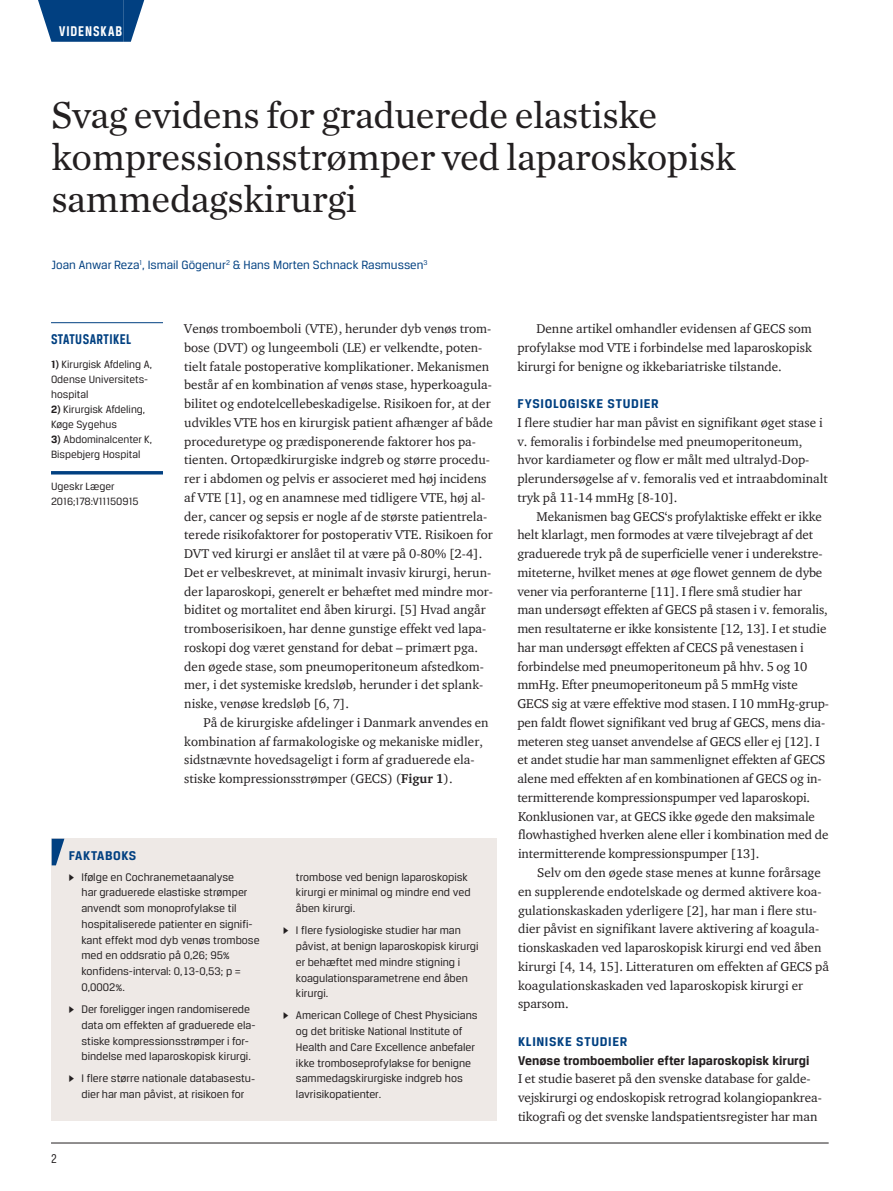
<style>
.page{position:relative;width:893px;height:1191px;background:#fff}
.page>*{position:absolute;margin:0;border:0;box-sizing:border-box;transform-origin:0 0}
.t1{font:39px/42px "Chronicle Text G1";letter-spacing:-.01em;color:#231f20}
.t2{font:700 15px "Breuer Condensed";letter-spacing:.03em;color:#014081}
.t3{font:700 15px "Breuer Condensed";letter-spacing:.065em;color:#fff}
.t4{font:700 13.5px "Breuer Text";color:#231f20}
.t5{font:700 13.5px "Breuer Text";letter-spacing:.05em;color:#014081}
.t6{font:13.5px "Breuer Condensed";color:#231f20}
.t7{font:13.05px/18.8px "ITC Charter Com";color:#231f20}
.t8{font:12.75px "Breuer Text";color:#014081}
.t9{font:11.7px/15.8px "Breuer Text";color:#231f20}
.t10{font:11.25px/15px "Breuer Text";color:#231f20}
.s1{font-weight:700}
.s2{font-family:"Greta Text"}
</style>
<div class="page">
<hr style="left:51px;top:1142px;width:778px;height:1px;background:#231f20">
<div style="left:59px;top:0;width:64px;height:42px;background:#014081"></div>
<svg style="left:38px;top:0;width:21px;height:42px"></svg>
<svg style="left:123px;top:0;width:21px;height:42px"></svg>
<hr style="left:51px;top:322px;width:112px;height:1px;background:#014081">
<hr style="left:51px;top:471px;width:112px;height:3px;background:#014081">
<div style="left:52px;top:838px;width:445px;height:282px;background:#eee9e6"></div>
<svg style="left:52px;top:838px;width:12px;height:27px"></svg>
<p class="t3" style="left:59px;top:23px;width:65px">VIDENSKAB</p>
<h1 class="t1" style="left:52px;top:92px;width:685px">Svag evidens for graduerede elastiske kompressionsstrømper ved laparoskopisk sammedagskirurgi</h1>
<p class="t8" style="left:52px;top:258px;width:377px">Joan Anwar Reza<sup>1</sup>, Ismail Gögenur<sup>2</sup> &amp; Hans Morten Schnack Rasmussen<sup>3</sup></p>
<p class="t2" style="left:51px;top:331px;width:82px">STATUSARTIKEL</p>
<p class="t10" style="left:51px;top:357px;width:103px"><span class="s1">1)</span> Kirurgisk Afdeling A,<br>Odense Universitets&shy;hospital</p>
<p class="t10" style="left:51px;top:402px;width:96px"><span class="s1">2)</span> Kirurgisk Afdeling,<br>Køge Sygehus</p>
<p class="t10" style="left:51px;top:432px;width:103px"><span class="s1">3)</span> Abdominalcenter K,<br>Bispebjerg Hospital</p>
<p class="t10" style="left:51px;top:478px;width:89px">Ugeskr Læger<br>2016;178:V11150915</p>
<p class="t5" style="left:69px;top:848px;width:53px">Faktaboks</p>
<p class="t7" style="left:184px;top:319px;width:310px">Venøs tromboemboli (VTE), herunder dyb venøs trom&shy;bose (DVT) og lungeemboli (LE) er velkendte, poten&shy;tielt fatale postoperative komplikationer. Mekanismen består af en kombination af venøs stase, hyperkoagula&shy;bilitet og endotelcellebeskadigelse. Risikoen for, at der udvikles VTE hos en kirurgisk patient afhænger af både proceduretype og prædisponerende faktorer hos pa&shy;tienten. Ortopædkirurgiske indgreb og større procedu&shy;rer i abdomen og pelvis er associeret med høj incidens af VTE [1], og en anamnese med tidligere VTE, høj al&shy;der, cancer og sepsis er nogle af de største patientrela&shy;terede risikofaktorer for postoperativ VTE. Risikoen for DVT ved kirurgi er anslået til at være på 0-80% [2-4].<br>Det er velbeskrevet, at minimalt invasiv kirurgi, herun&shy;der laparoskopi, generelt er behæftet med mindre mor&shy;biditet og mortalitet end åben kirurgi. [5] Hvad angår tromboserisikoen, har denne gunstige effekt ved lapa&shy;roskopi dog været genstand for debat – primært pga. den øgede stase, som pneumoperitoneum afstedkom&shy;mer, i det systemiske kredsløb, herunder i det splank&shy;niske, venøse kredsløb [6, 7].</p>
<p class="t7" style="left:184px;top:713px;width:306px;text-indent:19px">På de kirurgiske afdelinger i Danmark anvendes en kombination af farmakologiske og mekaniske midler, sidstnævnte hovedsageligt i form af graduerede ela&shy;stiske kompressionsstrømper (GECS) (<span class="s1">Figur 1</span>).</p>
<p class="t9" style="left:81px;top:868px;width:180px;text-indent:-13px"><span class="s2">▶</span> Ifølge en Cochranemetaanalyse<br>har graduerede elastiske strømper anvendt som monoprofylakse til hospitaliserede patienter en signifi&shy;kant effekt mod dyb venøs trombose med en oddsratio på 0,26; 95% konfidens-interval: 0,13-0,53; p =<br>0,0002%.</p>
<p class="t9" style="left:81px;top:1001px;width:176px;text-indent:-13px"><span class="s2">▶</span> Der foreligger ingen randomiserede data om effekten af graduerede ela&shy;stiske kompressionsstrømper i for&shy;bindelse med laparoskopisk kirurgi.</p>
<p class="t9" style="left:69px;top:1070px;width:188px;text-align:center"><span class="s2">▶</span> I flere større nationale databasestu&shy;dier har man påvist, at risikoen for</p>
<p class="t6" style="left:51px;top:1150px;width:7px">2</p>
<p class="t9" style="left:296px;top:868px;width:176px">trombose ved benign laparoskopisk kirurgi er minimal og mindre end ved åben kirurgi.</p>
<p class="t9" style="left:296px;top:922px;width:184px;text-indent:-13px"><span class="s2">▶</span> I flere fysiologiske studier har man påvist, at benign laparoskopisk kirurgi er behæftet med mindre stigning i koagulationsparametrene end åben kirurgi.</p>
<p class="t9" style="left:296px;top:1007px;width:183px;text-indent:-13px"><span class="s2">▶</span> American College of Chest Physicians og det britiske National Institute of Health and Care Excellence anbefaler ikke tromboseprofylakse for benigne sammedagskirurgiske indgreb hos lavrisikopatienter.</p>
<p class="t7" style="left:517px;top:319px;width:296px;text-align:justify;text-indent:19px">Denne artikel omhandler evidensen af GECS som profylakse mod VTE i forbindelse med laparoskopisk kirurgi for benigne og ikkebariatriske tilstande.</p>
<p class="t5" style="left:517px;top:396px;width:143px">FYSIOLOGISKE STUDIER</p>
<p class="t7" style="left:517px;top:413px;width:312px">I flere studier har man påvist en signifikant øget stase i v. femoralis i forbindelse med pneumoperitoneum, hvor kardiameter og flow er målt med ultralyd-Dop&shy;plerundersøgelse af v. femoralis ved et intraabdominalt tryk på 11-14 mmHg [8-10].</p>
<p class="t7" style="left:517px;top:506px;width:313px;text-indent:19px">Mekanismen bag GECS‘s profylaktiske effekt er ikke helt klarlagt, men formodes at være tilvejebragt af det graduerede tryk på de superficielle vener i underekstre&shy;miteterne, hvilket menes at øge flowet gennem de dybe vener via perforanterne [11]. I flere små studier har man undersøgt effekten af GECS på stasen i v. femoralis, men resultaterne er ikke konsistente [12, 13]. I et studie har man undersøgt effekten af CECS på venestasen i forbindelse med pneumoperitoneum på hhv. 5 og 10 mmHg. Efter pneumoperitoneum på 5 mmHg viste GECS sig at være effektive mod stasen. I 10 mmHg-grup&shy;pen faldt flowet signifikant ved brug af GECS, mens dia&shy;meteren steg uanset anvendelse af GECS eller ej [12]. I et andet studie har man sammenlignet effekten af GECS alene med effekten af en kombinationen af GECS og in&shy;termitterende kompressionspumper ved laparoskopi.<br>Konklusionen var, at GECS ikke øgede den maksimale flowhastighed hverken alene eller i kombination med de intermitterende kompressionspumper [13].</p>
<p class="t7" style="left:518px;top:863px;width:313px;text-indent:19px">Selv om den øgede stase menes at kunne forårsage en supplerende endotelskade og dermed aktivere koa&shy;gulationskaskaden yderligere [2], har man i flere stu&shy;dier påvist en signifikant lavere aktivering af koagula&shy;tionskaskaden ved laparoskopisk kirurgi end ved åben kirurgi [4, 14, 15]. Litteraturen om effekten af GECS på koagulationskaskaden ved laparoskopisk kirurgi er sparsom.</p>
<p class="t5" style="left:518px;top:1033px;width:111px">KLINISKE STUDIER</p>
<p class="t4" style="left:518px;top:1052px;width:293px">Venøse tromboembolier efter laparoskopisk kirurgi</p>
<p class="t7" style="left:518px;top:1069px;width:305px">I et studie baseret på den svenske database for galde&shy;vejskirurgi og endoskopisk retrograd kolangiopankrea&shy;tikografi og det svenske landspatientsregister har man</p>
</div>
